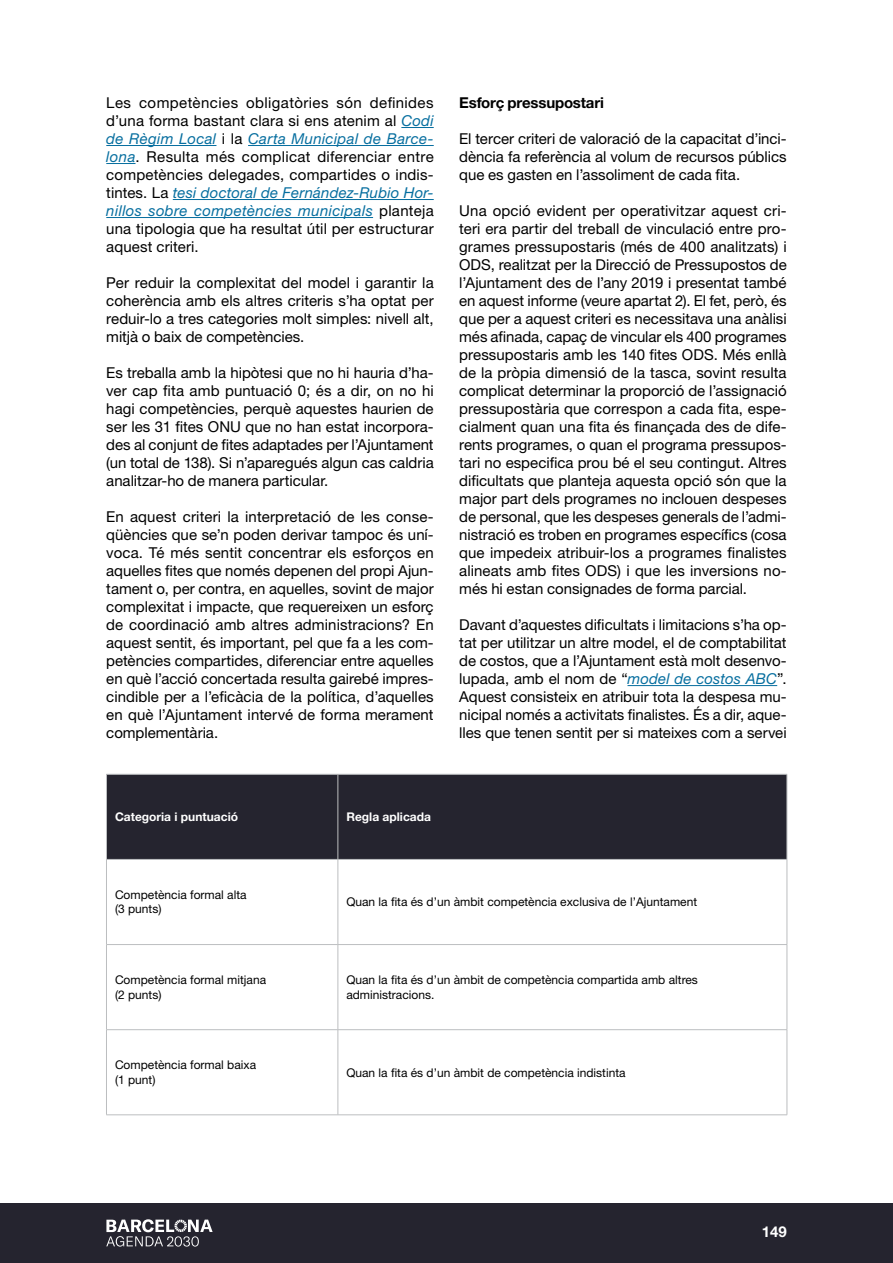
<style>
.page{position:relative;width:893px;height:1263px;background:#fff}
.page>*{position:absolute;margin:0;border:0;box-sizing:border-box;transform-origin:0 0}
.t1{font:15px/18px "Helvetica Neue LT Std";color:#000;text-align:justify}
.t2{font:700 15px "Helvetica Neue LT Std";letter-spacing:-.01em;color:#000}
.t3{font:700 15px "Helvetica Neue LT Std";color:#fff}
.t4{font:12px/14.4px "Helvetica Neue LT Std";color:#000}
.t5{font:700 12px "Helvetica Neue LT Std";color:#fff}
.s1{font-style:italic;color:#066e9f}
</style>
<div class="page">
<div style="left:0;top:1203px;width:893px;height:60px;background:#25242f"></div>
<svg style="left:106px;top:1219px;width:107px;height:27px"></svg>
<hr style="left:401px;top:127px;width:33px;height:1px;background:#066e9f">
<hr style="left:106px;top:145px;width:110px;height:1px;background:#066e9f">
<hr style="left:248px;top:145px;width:186px;height:1px;background:#066e9f">
<hr style="left:106px;top:163px;width:30px;height:1px;background:#066e9f">
<hr style="left:173px;top:199px;width:261px;height:1px;background:#066e9f">
<hr style="left:106px;top:217px;width:267px;height:1px;background:#066e9f">
<hr style="left:627px;top:685px;width:150px;height:1px;background:#066e9f">
<div style="left:107px;top:775px;width:680px;height:84px;background:#25242f"></div>
<hr style="left:106px;top:774px;width:232px;height:1px;background:#bcbec0">
<hr style="left:106px;top:774px;width:1px;height:85px;background:#bcbec0">
<hr style="left:338px;top:774px;width:449px;height:1px;background:#bcbec0">
<hr style="left:338px;top:774px;width:1px;height:85px;background:#bcbec0">
<hr style="left:787px;top:774px;width:1px;height:85px;background:#bcbec0">
<hr style="left:106px;top:859px;width:232px;height:1px;background:#bcbec0">
<hr style="left:106px;top:860px;width:1px;height:84px;background:#bcbec0">
<hr style="left:338px;top:859px;width:449px;height:1px;background:#bcbec0">
<hr style="left:338px;top:860px;width:1px;height:84px;background:#bcbec0">
<hr style="left:787px;top:860px;width:1px;height:84px;background:#bcbec0">
<hr style="left:106px;top:944px;width:232px;height:1px;background:#bcbec0">
<hr style="left:106px;top:945px;width:1px;height:84px;background:#bcbec0">
<hr style="left:338px;top:944px;width:449px;height:1px;background:#bcbec0">
<hr style="left:338px;top:945px;width:1px;height:84px;background:#bcbec0">
<hr style="left:787px;top:945px;width:1px;height:84px;background:#bcbec0">
<hr style="left:106px;top:1029px;width:232px;height:1px;background:#bcbec0">
<hr style="left:106px;top:1030px;width:1px;height:85px;background:#bcbec0">
<hr style="left:338px;top:1029px;width:449px;height:1px;background:#bcbec0">
<hr style="left:338px;top:1030px;width:1px;height:85px;background:#bcbec0">
<hr style="left:787px;top:1030px;width:1px;height:85px;background:#bcbec0">
<hr style="left:106px;top:1114px;width:232px;height:1px;background:#bcbec0">
<hr style="left:338px;top:1114px;width:449px;height:1px;background:#bcbec0">
<p class="t1" style="left:106px;top:93px;width:329px">Les competències obligatòries són definides d’una forma bastant clara si ens atenim al <span class="s1">Codi de Règim Local</span> i la <span class="s1">Carta Municipal de Barce&shy;lona</span>. Resulta més complicat diferenciar entre competències delegades, compartides o indis&shy;tintes. La <span class="s1">tesi doctoral de Fernández-Rubio Hor&shy;nillos sobre competències municipals</span> planteja una tipologia que ha resultat útil per estructurar aquest criteri.</p>
<p class="t1" style="left:106px;top:273px;width:329px">Per reduir la complexitat del model i garantir la coherència amb els altres criteris s’ha optat per reduir-lo a tres categories molt simples: nivell alt, mitjà o baix de competències.</p>
<p class="t1" style="left:106px;top:363px;width:329px">Es treballa amb la hipòtesi que no hi hauria d’ha&shy;ver cap fita amb puntuació 0; és a dir, on no hi hagi competències, perquè aquestes haurien de ser les 31 fites ONU que no han estat incorpora&shy;des al conjunt de fites adaptades per l’Ajuntament (un total de 138). Si n’aparegués algun cas caldria analitzar-ho de manera particular.</p>
<p class="t1" style="left:106px;top:507px;width:329px">En aquest criteri la interpretació de les conse&shy;qüències que se’n poden derivar tampoc és uní&shy;voca. Té més sentit concentrar els esforços en aquelles fites que només depenen del propi Ajun&shy;tament o, per contra, en aquelles, sovint de major complexitat i impacte, que requereixen un esforç de coordinació amb altres administracions? En aquest sentit, és important, pel que fa a les com&shy;petències compartides, diferenciar entre aquelles en què l’acció concertada resulta gairebé impres&shy;cindible per a l’eficàcia de la política, d’aquelles en què l’Ajuntament intervé de forma merament complementària.</p>
<p class="t2" style="left:459px;top:93px;width:146px">Esforç pressupostari</p>
<p class="t1" style="left:459px;top:129px;width:329px">El tercer criteri de valoració de la capacitat d’inci&shy;dència fa referència al volum de recursos públics que es gasten en l’assoliment de cada fita.</p>
<p class="t1" style="left:459px;top:201px;width:329px">Una opció evident per operativitzar aquest cri&shy;teri era partir del treball de vinculació entre pro&shy;grames pressupostaris (més de 400 analitzats) i ODS, realitzat per la Direcció de Pressupostos de l’Ajuntament des de l’any 2019 i presentat també en aquest informe (veure apartat 2). El fet, però, és que per a aquest criteri es necessitava una anàlisi més afinada, capaç de vincular els 400 programes pressupostaris amb les 140 fites ODS. Més enllà de la pròpia dimensió de la tasca, sovint resulta complicat determinar la proporció de l’assignació pressupostària que correspon a cada fita, espe&shy;cialment quan una fita és finançada des de dife&shy;rents programes, o quan el programa pressupos&shy;tari no especifica prou bé el seu contingut. Altres dificultats que planteja aquesta opció són que la major part dels programes no inclouen despeses de personal, que les despeses generals de l’admi&shy;nistració es troben en programes específics (cosa que impedeix atribuir-los a programes finalistes alineats amb fites ODS) i que les inversions no&shy;més hi estan consignades de forma parcial.</p>
<p class="t1" style="left:459px;top:615px;width:329px">Davant d’aquestes dificultats i limitacions s’ha op&shy;tat per utilitzar un altre model, el de comptabilitat de costos, que a l’Ajuntament està molt desenvo&shy;lupada, amb el nom de “<span class="s1">model de costos ABC</span>”.<br>Aquest consisteix en atribuir tota la despesa mu&shy;nicipal només a activitats finalistes. És a dir, aque&shy;lles que tenen sentit per si mateixes com a servei</p>
<p class="t5" style="left:115px;top:809px;width:125px">Categoria i puntuació</p>
<p class="t5" style="left:346px;top:809px;width:86px">Regla aplicada</p>
<p class="t4" style="left:115px;top:887px;width:133px">Competència formal alta (3 punts)</p>
<p class="t4" style="left:346px;top:895px;width:352px">Quan la fita és d’un àmbit competència exclusiva de l’Ajuntament</p>
<p class="t4" style="left:115px;top:972px;width:153px">Competència formal mitjana (2 punts)</p>
<p class="t4" style="left:346px;top:972px;width:353px">Quan la fita és d’un àmbit de competència compartida amb altres administracions.</p>
<p class="t4" style="left:115px;top:1058px;width:143px">Competència formal baixa (1 punt)</p>
<p class="t4" style="left:346px;top:1065px;width:281px">Quan la fita és d’un àmbit de competència indistinta</p>
<p class="t3" style="left:762px;top:1222px;width:27px">149</p>
</div>
